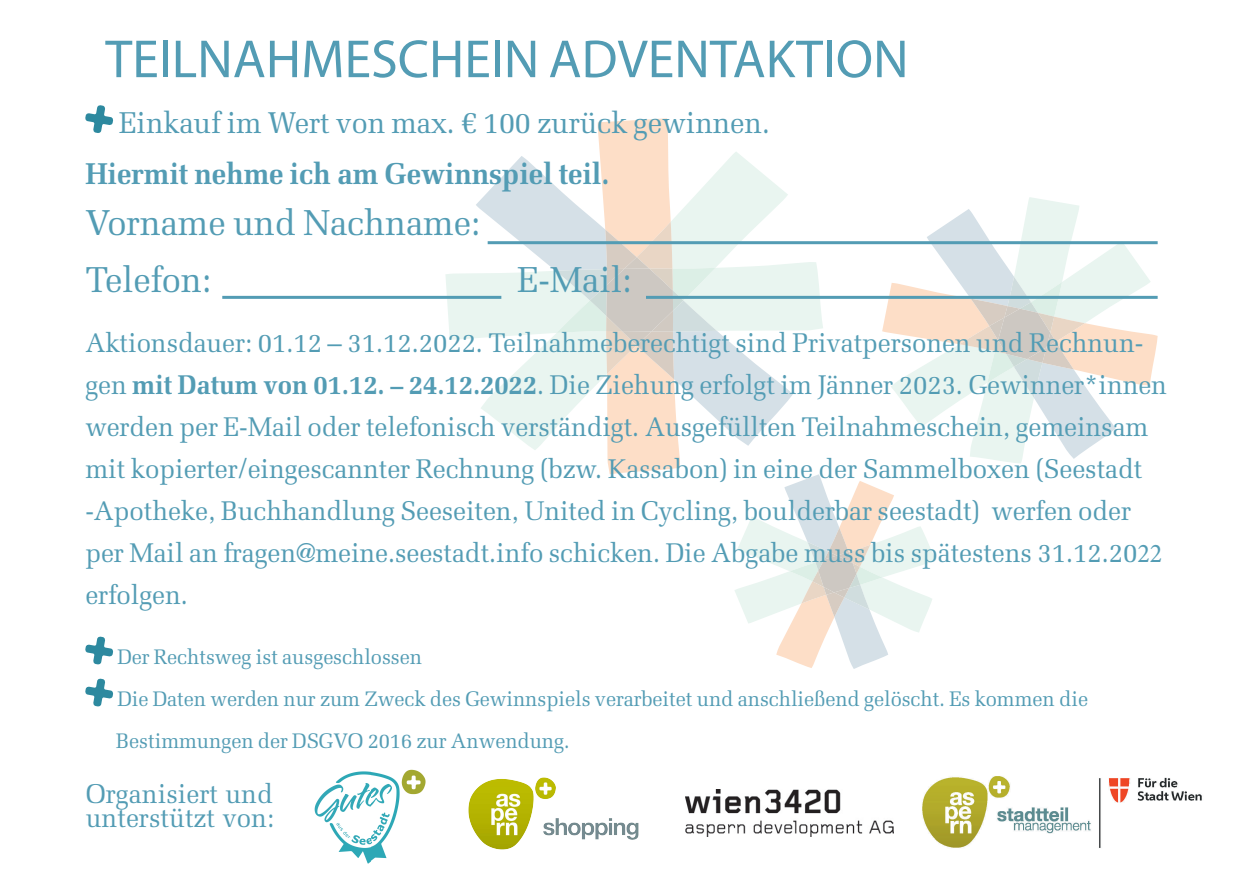
<style>
.page{position:relative;width:1260px;height:893px;background:#fff}
.page>*{position:absolute;margin:0;border:0;box-sizing:border-box;transform-origin:0 0}
.t1{font:54px "Myriad Pro";color:#539cb4}
.t2{font:36px/57px "Melior LT Std";letter-spacing:-.005em;color:#539cb4;scale:.96 1}
.t3{font:30px "Melior LT Std";letter-spacing:-.005em;color:#539cb4;scale:.96 1}
.t4{font:700 30px "Melior LT Std";letter-spacing:-.005em;color:#539cb4;scale:.96 1}
.t5{font:27px/42px "Melior LT Std";letter-spacing:-.005em;color:#539cb4;scale:.96 1}
.t6{font:21px/42px "Melior LT Std";letter-spacing:-.005em;color:#539cb4;scale:.96 1}
.s1{font-weight:700}
.s2{font-family:"Minion Pro"}
</style>
<div class="page">
<img style="left:922px;top:776px;width:280px;height:72px">
<svg style="left:445px;top:118px;width:712px;height:551px"></svg>
<svg style="left:85px;top:105px;width:29px;height:28px"></svg>
<svg style="left:85px;top:636px;width:28px;height:28px"></svg>
<svg style="left:85px;top:678px;width:28px;height:28px"></svg>
<hr style="left:222px;top:296px;width:279px;height:3px;background:#539cb4">
<hr style="left:646px;top:296px;width:511px;height:3px;background:#539cb4">
<hr style="left:487px;top:241px;width:670px;height:3px;background:#539cb4">
<img style="left:314px;top:769px;width:112px;height:95px">
<img style="left:685px;top:789px;width:208px;height:47px">
<img style="left:468px;top:777px;width:171px;height:73px">
<h1 class="t1" style="left:105px;top:26px;width:804px">TEILNAHMESCHEIN ADVENTAKTION</h1>
<p class="t3" style="left:119px;top:105px;width:679px">Einkauf im Wert von max. € 100 zurück gewinnen.</p>
<p class="t4" style="left:85px;top:156px;width:547px">Hiermit nehme ich am Gewinnspiel teil.</p>
<h2 class="t2" style="left:85px;top:194px;width:413px">Vorname und Nachname:<br>Telefon:</h2>
<h2 class="t2" style="left:517px;top:251px;width:120px">E-Mail:</h2>
<p class="t5" style="left:85px;top:322px;width:1128px">Aktionsdauer: 01.12 – 31.12.2022. Teilnahmeberechtigt sind Privatpersonen und Rechnun&shy;gen <span class="s1">mit Datum von 01.12. – 24.12.2022</span>. Die Ziehung erfolgt im Jänner 2023. Gewinner*innen werden per E-Mail oder telefonisch verständigt. Ausgefüllten Teilnahmeschein, gemeinsam mit kopierter/eingescannter Rechnung (bzw. Kassabon) in eine der Sammelboxen (Seestadt -Apotheke, Buchhandlung Seeseiten, United in Cycling, boulderbar seestadt) werfen oder per Mail an fragen@meine.seestadt.info schicken. Die Abgabe muss bis spätestens 31.12.20<span class="s2">22 </span>erfolgen.</p>
<p class="t6" style="left:116px;top:636px;width:1014px">Der Rechtsweg ist ausgeschlossen<br>Die Daten werden nur zum Zweck des Gewinnspiels verarbeitet und anschließend gelöscht. Es kommen die<br>Bestimmungen der DSGVO 2016 zur Anwendung.</p>
<p class="t5" style="left:86px;top:781px;width:198px;line-height:24px">Organisiert und unterstützt von:</p>
</div>
